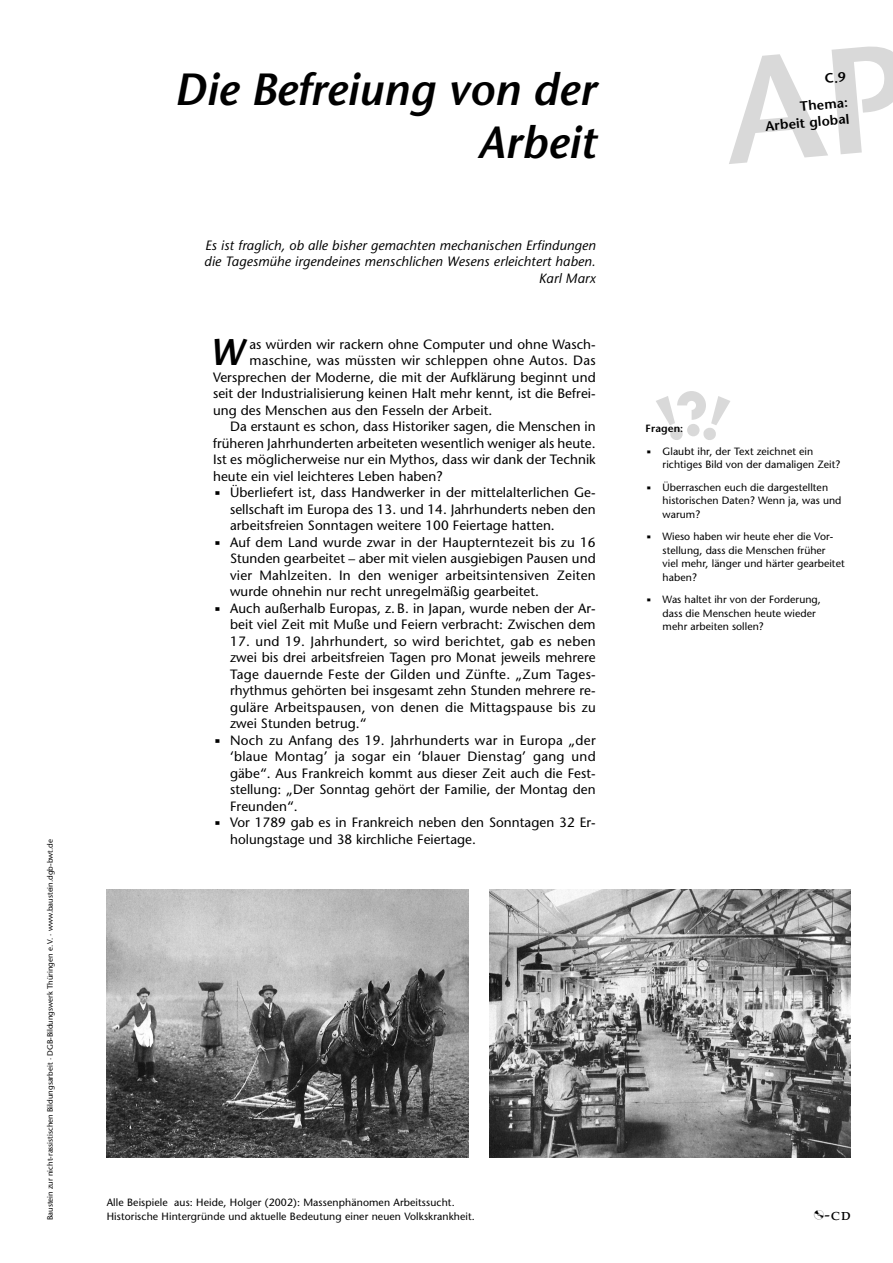
<style>
.page{position:relative;width:893px;height:1263px;background:#fff}
.page>*{position:absolute;margin:0;border:0;box-sizing:border-box;transform-origin:0 0}
.t1{font:italic 600 45px/52.5px "Stone Sans";color:#000;text-align:right}
.t2{font:italic 600 37.05px "Stone Sans";color:#000}
.t3{font:16.5px "Palatino SC";color:#000}
.t4{font:13.5px "Stone Sans";letter-spacing:.005em;color:#000}
.t5{font:italic 13.5px/16.5px "Stone Sans";letter-spacing:.01em;color:#000;text-align:right}
.t6{font:600 13.5px/25.5px "Stone Sans";color:#000;text-align:right}
.t7{font:10.5px/13.5px "Stone Sans";letter-spacing:.005em;color:#000}
.t8{font:7.8px "Stone Sans";color:#000}
.s1{font-family:"Ale Signs LL"}
.s2{font-weight:600}
.s3{font-family:"Technology";font-size:10.5px}
</style>
<div class="page">
<img style="left:107px;top:889px;width:361px;height:268px">
<img style="left:489px;top:889px;width:362px;height:268px">
<p class="t8" style="left:47px;top:1220px;width:383px;rotate:-90deg">Baustein zur nicht-rassistischen Bildungsarbeit · DGB-Bildungswerk Thüringen e. V. · www.baustein.dgb-bwt.de</p>
<h1 class="t1" style="left:174px;top:68px;width:423px">Die Befreiung von der<br>Arbeit</h1>
<p class="t6" style="left:797px;top:70px;width:49px;rotate:-5deg">C.9<br>Thema:</p>
<p class="t6" style="left:764px;top:115px;width:86px;rotate:-5deg">Arbeit global</p>
<p class="t5" style="left:204px;top:238px;width:393px">Es ist fraglich, ob alle bisher gemachten mechanischen Erfindungen die Tagesmühe irgendeines menschlichen Wesens erleichtert haben.<br>Karl Marx</p>
<h2 class="t2" style="left:210px;top:338px;width:35px">W</h2>
<p class="t4" style="left:249px;top:339px;width:348px">as würden wir rackern ohne Computer und ohne Wasch-</p>
<p class="t4" style="left:249px;top:355px;width:348px">maschine, was müssten wir schleppen ohne Autos. Das</p>
<p class="t4" style="left:213px;top:372px;width:384px">Versprechen der Moderne, die mit der Aufklärung beginnt und</p>
<p class="t4" style="left:213px;top:388px;width:384px">seit der Industrialisierung keinen Halt mehr kennt, ist die Befrei-</p>
<p class="t4" style="left:213px;top:405px;width:281px">ung des Menschen aus den Fesseln der Arbeit.</p>
<p class="t4" style="left:230px;top:421px;width:367px">Da erstaunt es schon, dass Historiker sagen, die Menschen in</p>
<p class="t4" style="left:213px;top:438px;width:384px">früheren Jahrhunderten arbeiteten wesentlich weniger als heute.</p>
<p class="t4" style="left:213px;top:454px;width:384px">Ist es möglicherweise nur ein Mythos, dass wir dank der Technik</p>
<p class="t4" style="left:213px;top:471px;width:231px">heute ein viel leichteres Leben haben?</p>
<p class="t4" style="left:213px;top:487px;width:384px"><span class="s1">e</span> Überliefert ist, dass Handwerker in der mittelalterlichen Ge-</p>
<p class="t4" style="left:230px;top:504px;width:367px">sellschaft im Europa des 13. und 14. Jahrhunderts neben den</p>
<p class="t4" style="left:230px;top:520px;width:326px">arbeitsfreien Sonntagen weitere 100 Feiertage hatten.</p>
<p class="t4" style="left:213px;top:537px;width:384px"><span class="s1">e</span> Auf dem Land wurde zwar in der Haupterntezeit bis zu 16</p>
<p class="t4" style="left:230px;top:553px;width:367px">Stunden gearbeitet – aber mit vielen ausgiebigen Pausen und</p>
<p class="t4" style="left:230px;top:570px;width:367px">vier Mahlzeiten. In den weniger arbeitsintensiven Zeiten</p>
<p class="t4" style="left:230px;top:586px;width:310px">wurde ohnehin nur recht unregelmäßig gearbeitet.</p>
<p class="t4" style="left:213px;top:603px;width:384px"><span class="s1">e</span> Auch außerhalb Europas, z. B. in Japan, wurde neben der Ar-</p>
<p class="t4" style="left:230px;top:619px;width:367px">beit viel Zeit mit Muße und Feiern verbracht: Zwischen dem</p>
<p class="t4" style="left:230px;top:636px;width:367px">17. und 19. Jahrhundert, so wird berichtet, gab es neben</p>
<p class="t4" style="left:230px;top:652px;width:367px">zwei bis drei arbeitsfreien Tagen pro Monat jeweils mehrere</p>
<p class="t4" style="left:230px;top:669px;width:367px">Tage dauernde Feste der Gilden und Zünfte. „Zum Tages-</p>
<p class="t4" style="left:230px;top:685px;width:367px">rhythmus gehörten bei insgesamt zehn Stunden mehrere re-</p>
<p class="t4" style="left:230px;top:702px;width:367px">guläre Arbeitspausen, von denen die Mittagspause bis zu</p>
<p class="t4" style="left:230px;top:718px;width:138px">zwei Stunden betrug.“</p>
<p class="t4" style="left:213px;top:735px;width:384px"><span class="s1">e</span> Noch zu Anfang des 19. Jahrhunderts war in Europa „der</p>
<p class="t4" style="left:230px;top:751px;width:367px">‘blaue Montag’ ja sogar ein ‘blauer Dienstag’ gang und</p>
<p class="t4" style="left:230px;top:768px;width:367px">gäbe“. Aus Frankreich kommt aus dieser Zeit auch die Fest-</p>
<p class="t4" style="left:230px;top:784px;width:367px">stellung: „Der Sonntag gehört der Familie, der Montag den</p>
<p class="t4" style="left:230px;top:801px;width:69px">Freunden“.</p>
<p class="t4" style="left:213px;top:817px;width:384px"><span class="s1">e</span> Vor 1789 gab es in Frankreich neben den Sonntagen 32 Er-</p>
<p class="t4" style="left:230px;top:834px;width:248px">holungstage und 38 kirchliche Feiertage.</p>
<p class="t7" style="left:646px;top:418px;width:169px;line-height:22.5px"><span class="s2">Fragen:<br></span><span class="s1">e</span> Glaubt ihr, der Text zeichnet ein</p>
<p class="t7" style="left:646px;top:454px;width:196px;line-height:22.5px;text-indent:17px">richtiges Bild von der damaligen Zeit? <span class="s1">e</span> Überraschen euch die dargestellten</p>
<p class="t7" style="left:663px;top:495px;width:180px">historischen Daten? Wenn ja, was und warum?</p>
<p class="t7" style="left:663px;top:531px;width:184px;text-indent:-17px"><span class="s1">e</span> Wieso haben wir heute eher die Vor&shy;stellung, dass die Menschen früher<br>viel mehr, länger und härter gearbeitet haben?</p>
<p class="t7" style="left:663px;top:594px;width:160px;text-indent:-17px"><span class="s1">e</span> Was haltet ihr von der Forderung, dass die Menschen heute wieder mehr arbeiten sollen?</p>
<p class="t7" style="left:107px;top:1197px;width:370px">Alle Beispiele aus: Heide, Holger (2002): Massenphänomen Arbeitssucht.<br>Historische Hintergründe und aktuelle Bedeutung einer neuen Volkskrankheit.</p>
<p class="t3" style="left:814px;top:1207px;width:38px"><span class="s3">5</span>-cd</p>
</div>
